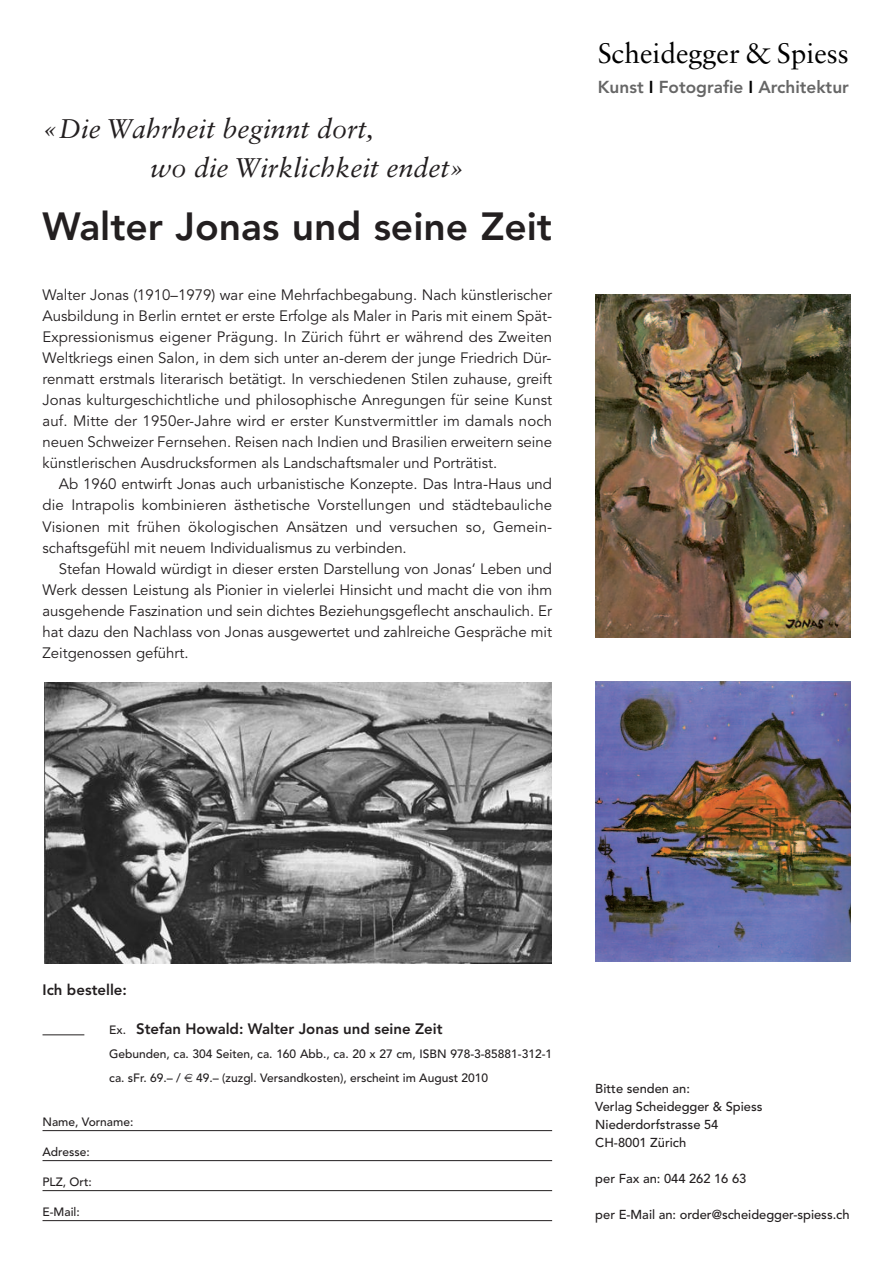
<style>
.page{position:relative;width:893px;height:1263px;background:#fff}
.page>*{position:absolute;margin:0;border:0;box-sizing:border-box;transform-origin:0 0}
.t1{font:800 39px "Avenir";color:#231f20}
.t2{font:28.2px "Sabon Z Roman+T42+XWIXKD";color:#000}
.t3{font:27px/39px "Sabon Z Italic";color:#231f20}
.t4{font:17.25px "Avenir Heavy+YMXXUJ";color:#666}
.t5{font:15px/21px "Avenir";color:#231f20;text-align:justify}
.t6{font:800 15px "Avenir";color:#231f20}
.t7{font:500 12.9px/18px "Avenir";color:#231f20}
.t8{font:500 12px/24px "Avenir";color:#231f20}
.s1{color:#000}
.s2{font-weight:500;font-size:12px}
</style>
<div class="page">
<img style="left:595px;top:294px;width:255px;height:344px">
<img style="left:595px;top:681px;width:255px;height:281px">
<img style="left:44px;top:683px;width:508px;height:280px">
<hr style="left:43px;top:1034px;width:41px;height:1px;background:#231f20">
<hr style="left:43px;top:1130px;width:509px;height:1px;background:#231f20">
<hr style="left:43px;top:1160px;width:509px;height:1px;background:#231f20">
<hr style="left:43px;top:1190px;width:509px;height:1px;background:#231f20">
<hr style="left:43px;top:1220px;width:509px;height:1px;background:#231f20">
<h3 class="t3" style="left:151px;top:110px;width:315px;text-indent:-108px">«Die Wahrheit beginnt dort,<br>wo die Wirklichkeit endet»</h3>
<h1 class="t1" style="left:43px;top:211px;width:511px">Walter Jonas und seine Zeit</h1>
<p class="t5" style="left:43px;top:286px;width:511px">Walter Jonas (1910–1979) war eine Mehrfachbegabung. Nach künstlerischer Ausbildung in Berlin erntet er erste Erfolge als Maler in Paris mit einem Spät-Expressionismus eigener Prägung. In Zürich führt er während des Zweiten Weltkriegs einen Salon, in dem sich unter an-derem der junge Friedrich Dür&shy;renmatt erstmals literarisch betätigt. In verschiedenen Stilen zuhause, greift Jonas kulturgeschichtliche und philosophische Anregungen für seine Kunst auf. Mitte der 1950er-Jahre wird er erster Kunstvermittler im damals noch neuen Schweizer Fernsehen. Reisen nach Indien und Brasilien erweitern seine künstlerischen Ausdrucksformen als Landschaftsmaler und Porträtist.</p>
<p class="t5" style="left:43px;top:475px;width:511px;text-indent:16px">Ab 1960 entwirft Jonas auch urbanistische Konzepte. Das Intra-Haus und die Intrapolis kombinieren ästhetische Vorstellungen und städtebauliche Visionen mit frühen ökologischen Ansätzen und versuchen so, Gemein&shy;schaftsgefühl mit neuem Individualismus zu verbinden.</p>
<p class="t5" style="left:43px;top:559px;width:511px;text-indent:16px">Stefan Howald würdigt in dieser ersten Darstellung von Jonas‘ Leben und Werk dessen Leistung als Pionier in vielerlei Hinsicht und macht die von ihm ausgehende Faszination und sein dichtes Beziehungsgeflecht anschaulich. Er hat dazu den Nachlass von Jonas ausgewertet und zahlreiche Gespräche mit Zeitgenossen geführt.</p>
<h2 class="t2" style="left:598px;top:36px;width:252px">Scheidegger &amp; Spiess</h2>
<p class="t4" style="left:598px;top:80px;width:253px">Kunst <span class="s1">I</span> Fotografie <span class="s1">I</span> Architektur</p>
<p class="t6" style="left:43px;top:984px;width:86px">Ich bestelle:</p>
<p class="t6" style="left:109px;top:1023px;width:335px"><span class="s2">Ex.</span> Stefan Howald: Walter Jonas und seine Zeit</p>
<p class="t8" style="left:109px;top:1043px;width:444px">Gebunden, ca. 304 Seiten, ca. 160 Abb., ca. 20 x 27 cm, ISBN 978-3-85881-312-1 ca. sFr. 69.– /</p>
<p class="t8" style="left:196px;top:1067px;width:293px">49.– (zuzgl. Versandkosten), erscheint im August 2010</p>
<p class="t8" style="left:43px;top:1111px;width:92px">Name, Vorname:</p>
<p class="t8" style="left:43px;top:1141px;width:49px">Adresse:</p>
<p class="t8" style="left:43px;top:1171px;width:51px">PLZ, Ort:</p>
<p class="t8" style="left:43px;top:1201px;width:39px">E-Mail:</p>
<p class="t7" style="left:595px;top:1080px;width:169px">Bitte senden an:<br>Verlag Scheidegger &amp; Spiess<br>Niederdorfstrasse 54<br>CH-8001 Zürich</p>
<p class="t7" style="left:595px;top:1170px;width:153px">per Fax an: 044 262 16 63</p>
<p class="t7" style="left:595px;top:1206px;width:256px">per E-Mail an: order@scheidegger-spiess.ch</p>
</div>
